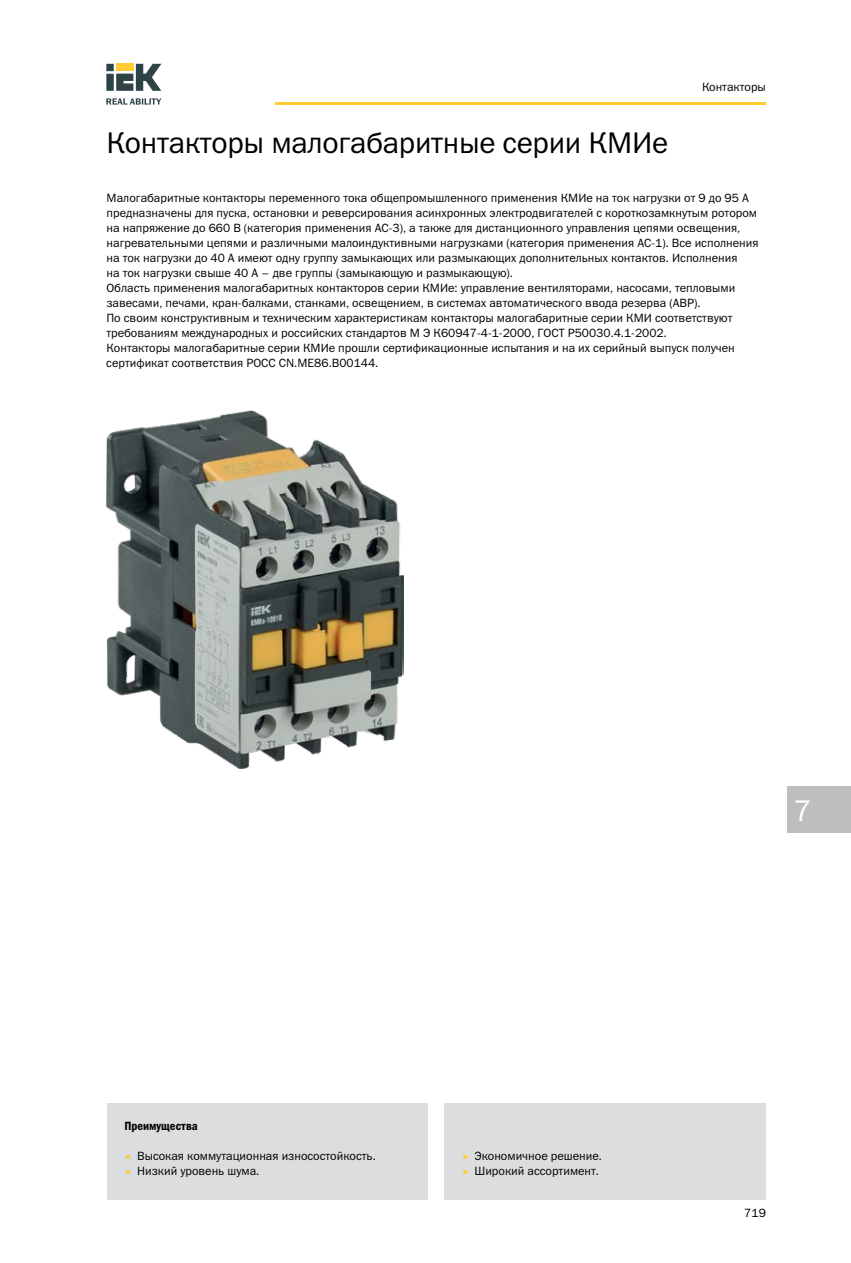
<style>
.page{position:relative;width:851px;height:1263px;background:#fff}
.page>*{position:absolute;margin:0;border:0;box-sizing:border-box;transform-origin:0 0}
.t1{font:30px "Franklin Gothic Book C";letter-spacing:-.01em;color:#000}
.t2{font:30px "Franklin Gothic Book C";color:#fff}
.t3{font:12px/15px "Franklin Gothic Book C";color:#000}
.t4{font:12px "Franklin Gothic Demi Cond C";color:#000}
.s1{color:#ffcc31}
</style>
<div class="page">
<div style="left:787px;top:786px;width:63px;height:47px;background:#bcbec0"></div>
<hr style="left:275px;top:102px;width:490px;height:3px;background:#ffcc31">
<svg style="left:106px;top:64px;width:55px;height:27px"></svg>
<svg style="left:106px;top:98px;width:55px;height:7px"></svg>
<img style="left:106px;top:410px;width:297px;height:358px">
<div style="left:107px;top:1103px;width:320px;height:96px;background:#dcddde"></div>
<div style="left:444px;top:1103px;width:321px;height:96px;background:#dcddde"></div>
<p class="t3" style="left:702px;top:79px;width:65px">Контакторы</p>
<h1 class="t1" style="left:106px;top:126px;width:563px">Контакторы малогабаритные серии КМИе</h1>
<p class="t3" style="left:106px;top:190px;width:653px">Малогабаритные контакторы переменного тока общепромышленного применения КМИе на ток нагрузки от 9 до 95 А предназначены для пуска, остановки и реверсирования асинхронных электродвигателей с короткозамкнутым ротором на напряжение до 660 В (категория применения АС-3), а также для дистанционного управления цепями освещения, нагревательными цепями и различными малоиндуктивными нагрузками (категория применения АС-1). Все исполнения на ток нагрузки до 40 А имеют одну группу замыкающих или размыкающих дополнительных контактов. Исполнения<br>на ток нагрузки свыше 40 А – две группы (замыкающую и размыкающую).<br>Область применения малогабаритных контакторов серии КМИе: управление вентиляторами, насосами, тепловыми завесами, печами, кран-балками, станками, освещением, в системах автоматического ввода резерва (АВР).<br>По своим конструктивным и техническим характеристикам контакторы малогабаритные серии КМИ соответствуют требованиям международных и российских стандартов М Э К60947-4-1-2000, ГОСТ Р50030.4.1-2002.<br>Контакторы малогабаритные серии КМИе прошли сертификационные испытания и на их серийный выпуск получен сертификат соответствия РОСС CN.ME86.B00144.</p>
<p class="t4" style="left:124px;top:1119px;width:75px">Преимущества</p>
<p class="t3" style="left:124px;top:1148px;width:251px"><span class="s1">•</span> Высокая коммутационная износостойкость.</p>
<p class="t3" style="left:124px;top:1163px;width:135px"><span class="s1">•</span> Низкий уровень шума.</p>
<p class="t3" style="left:461px;top:1148px;width:140px"><span class="s1">•</span> Экономичное решение.</p>
<p class="t3" style="left:461px;top:1163px;width:137px"><span class="s1">•</span> Широкий ассортимент.</p>
<h1 class="t2" style="left:793px;top:794px;width:19px">7</h1>
<p class="t3" style="left:744px;top:1206px;width:23px">719</p>
</div>
